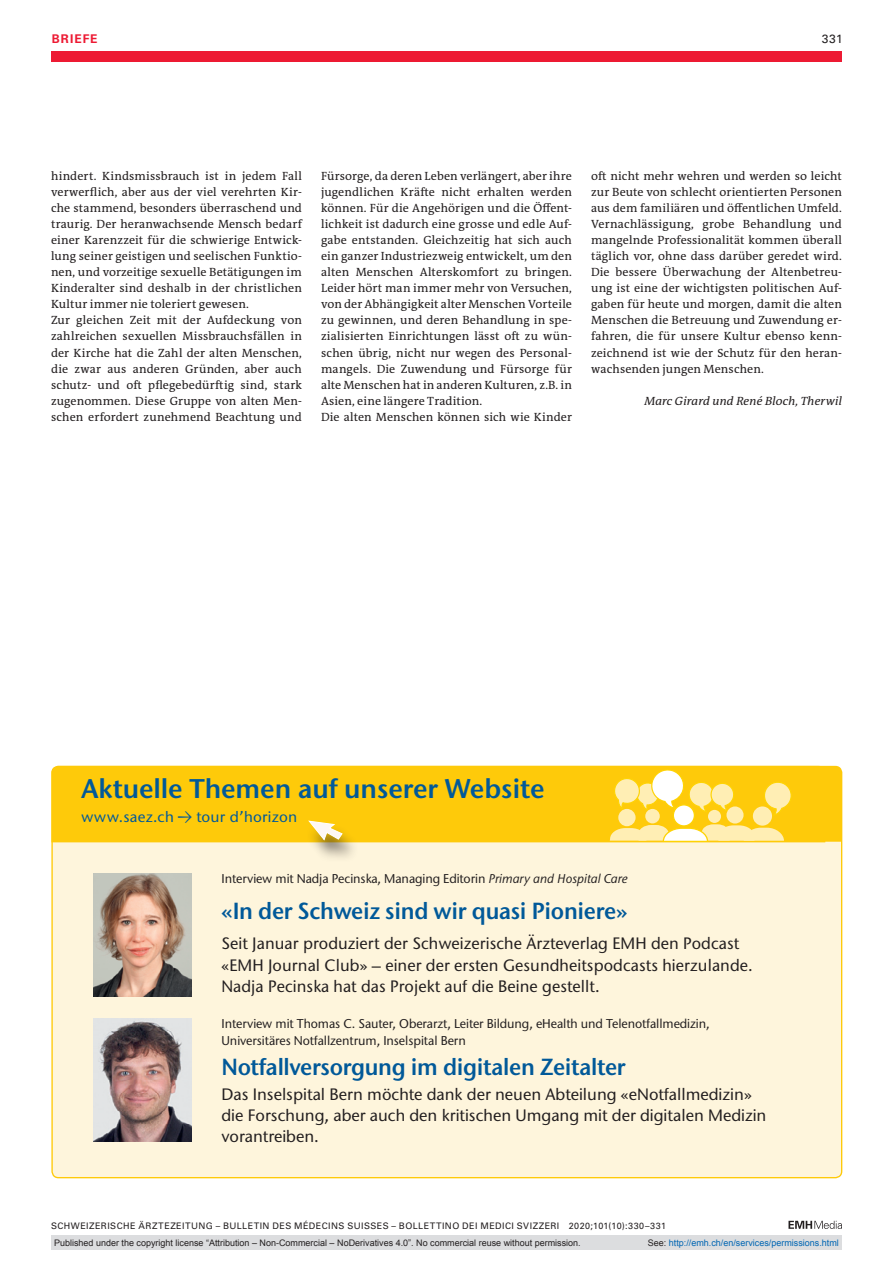
<style>
.page{position:relative;width:893px;height:1263px;background:#fff}
.page>*{position:absolute;margin:0;border:0;box-sizing:border-box;transform-origin:0 0}
.t1{font:600 27px "Stone Sans ITC Std";letter-spacing:-.005em;color:#015999}
.t2{font:600 23.25px "Stone Sans ITC Std";letter-spacing:-.015em;color:#015999;scale:.95 1}
.t3{font:500 16.5px/21.5px "Stone Sans ITC Std";letter-spacing:.005em;color:#231f20}
.t4{font:500 15px "Stone Sans ITC Std";letter-spacing:.015em;color:#015999}
.t5{font:500 12.75px/16.5px "Stone Sans ITC Std";letter-spacing:-.005em;color:#231f20}
.t6{font:12px/16px "The Antiqua B W5 Plain";letter-spacing:.01em;color:#231f20}
.t7{font:italic 12px "The Antiqua B W5 Plain";letter-spacing:.01em;color:#231f20}
.t8{font:700 12px "Univers LT Std";letter-spacing:.085em;color:#ed1a33}
.t9{font:12px "Univers LT Std";color:#231f20}
.t10{font:9px "Arial";color:#231f20}
.t11{font:9px "Univers LT Std";letter-spacing:.05em;color:#231f20}
.t12{font:9px "Arial";color:#0166b3}
.s1{font-family:"The Antiqua B W5 Plain";font-weight:400}
.s2{font-style:italic}
.s3{color:#231f20}
</style>
<div class="page">
<svg style="left:788px;top:1221px;width:54px;height:8px"></svg>
<div style="left:51px;top:51px;width:791px;height:11px;background:#ed1a33"></div>
<div style="left:52px;top:766px;width:790px;height:412px;background:#fef5dc;border-radius:6px"></div>
<svg style="left:51px;top:765px;width:775px;height:78px;background:#fee89c"></svg>
<div style="left:52px;top:766px;width:790px;height:76px;background:#feca0a"></div>
<svg style="left:761px;top:779px;width:33px;height:38px"></svg>
<svg style="left:612px;top:767px;width:124px;height:46px;background:#fedc5b"></svg>
<div style="left:708px;top:810px;width:13px;height:13px;background:#ffeeb4;border-radius:50%"></div>
<div style="left:726px;top:806px;width:18px;height:17px;background:#ffeeb4;border-radius:50%"></div>
<div style="left:645px;top:809px;width:15px;height:14px;background:#ffeeb4;border-radius:50%"></div>
<div style="left:618px;top:809px;width:18px;height:17px;background:#ffeeb4;border-radius:50%"></div>
<div style="left:673px;top:805px;width:21px;height:21px;background:#fff;border-radius:50%"></div>
<div style="left:673px;top:804px;width:22px;height:22px;border:1px solid #fed304;border-radius:50%"></div>
<svg style="left:610px;top:824px;width:174px;height:18px;background:#fee68c"></svg>
<div style="left:753px;top:806px;width:19px;height:20px;background:#ffeeb4;border-radius:50%"></div>
<div style="left:305px;top:823px;width:55px;height:41px;background:#231f20;opacity:.6"></div>
<svg style="left:308px;top:820px;width:35px;height:22px"></svg>
<img style="left:94px;top:1018px;width:98px;height:123px">
<img style="left:94px;top:873px;width:98px;height:123px">
<div style="left:51px;top:1235px;width:791px;height:15px;background:#dcdddf"></div>
<p class="t8" style="left:52px;top:31px;width:47px">BRIEFE</p>
<p class="t9" style="left:822px;top:31px;width:22px">331</p>
<p class="t6" style="left:51px;top:168px;width:252px">hindert. Kindsmissbrauch ist in jedem Fall verwerflich, aber aus der viel verehrten Kir&shy;che stammend, besonders überraschend und traurig. Der heranwachsende Mensch bedarf einer Karenzzeit für die schwierige Entwick&shy;lung seiner geistigen und seelischen Funktio&shy;nen, und vorzeitige sexuelle Betätigungen im Kinderalter sind deshalb in der christlichen Kultur immer nie toleriert gewesen.<br>Zur gleichen Zeit mit der Aufdeckung von zahlreichen sexuellen Missbrauchsfällen in der Kirche hat die Zahl der alten Menschen, die zwar aus anderen Gründen, aber auch schutz- und oft pflegebedürftig sind, stark zugenommen. Diese Gruppe von alten Men&shy;schen erfordert zunehmend Beachtung und</p>
<p class="t6" style="left:321px;top:168px;width:252px">Fürsorge, da deren Leben verlängert, aber ihre jugendlichen Kräfte nicht erhalten werden können. Für die Angehörigen und die Öffent&shy;lichkeit ist dadurch eine grosse und edle Auf&shy;gabe entstanden. Gleichzeitig hat sich auch ein ganzer Industriezweig entwickelt, um den alten Menschen Alterskomfort zu bringen.<br>Leider hört man immer mehr von Versuchen, von der Abhängigkeit alter Menschen Vorteile zu gewinnen, und deren Behandlung in spe&shy;zialisierten Einrichtungen lässt oft zu wün&shy;schen übrig, nicht nur wegen des Personal&shy;mangels. Die Zuwendung und Fürsorge für alte Menschen hat in anderen Kulturen, z.B. in Asien, eine längere Tradition.<br>Die alten Menschen können sich wie Kinder</p>
<p class="t6" style="left:591px;top:168px;width:252px;text-align:justify">oft nicht mehr wehren und werden so leicht zur Beute von schlecht orientierten Personen aus dem familiären und öffentlichen Umfeld.<br>Vernachlässigung, grobe Behandlung und mangelnde Professionalität kommen überall täglich vor, ohne dass darüber geredet wird.<br>Die bessere Überwachung der Altenbetreu&shy;ung ist eine der wichtigsten politischen Auf&shy;gaben für heute und morgen, damit die alten Menschen die Betreuung und Zuwendung er&shy;fahren, die für unsere Kultur ebenso kenn&shy;zeichnend ist wie der Schutz für den heran&shy;wachsenden jungen Menschen.</p>
<p class="t7" style="left:644px;top:393px;width:199px">Marc Girard und René Bloch, Therwil</p>
<h1 class="t1" style="left:81px;top:771px;width:465px">Aktuelle Themen auf unserer Website</h1>
<p class="t4" style="left:81px;top:808px;width:218px">www.saez.ch <span class="s1">→</span> tour d’horizon</p>
<p class="t5" style="left:221px;top:870px;width:408px">Interview mit Nadja Pecinska, Managing Editorin <span class="s2">Primary and Hospital Care</span></p>
<h2 class="t2" style="left:221px;top:896px;width:429px">«In der Schweiz sind wir quasi Pioniere»</h2>
<h3 class="t3" style="left:221px;top:933px;width:533px">Seit Januar produziert der Schweizerische Ärzteverlag EMH den Podcast «EMH Journal Club» – einer der ersten Gesundheitspodcasts hierzulande.<br>Nadja Pecinska hat das Projekt auf die Beine gestellt.</h3>
<p class="t5" style="left:221px;top:1015px;width:490px">Interview mit Thomas C. Sauter, Oberarzt, Leiter Bildung, eHealth und Telenotfallmedizin,<br>Universitäres Notfallzentrum, Inselspital Bern</p>
<h2 class="t2" style="left:221px;top:1052px;width:427px">Notfallversorgung im digitalen Zeitalter</h2>
<h3 class="t3" style="left:221px;top:1084px;width:546px;line-height:21px">Das Inselspital Bern möchte dank der neuen Abteilung «eNotfallmedizin» die For schung, aber auch den kritischen Umgang mit der digitalen Medizin vorantreiben.</h3>
<p class="t11" style="left:51px;top:1220px;width:617px">SCHWEIZERISCHE ÄRZTEZEITUNG – BULLETIN DES MÉDECINS SUISSES – BOLLETTINO DEI MEDICI SVIZZERI 2020;101(10):330–331</p>
<p class="t10" style="left:54px;top:1237px;width:528px">Published under the copyright license “Attribution – Non-Commercial – NoDerivatives 4.0”. No commercial reuse without permission.</p>
<p class="t12" style="left:648px;top:1237px;width:193px"><span class="s3">See:</span> http://emh.ch/en/services/permissions.html</p>
</div>
